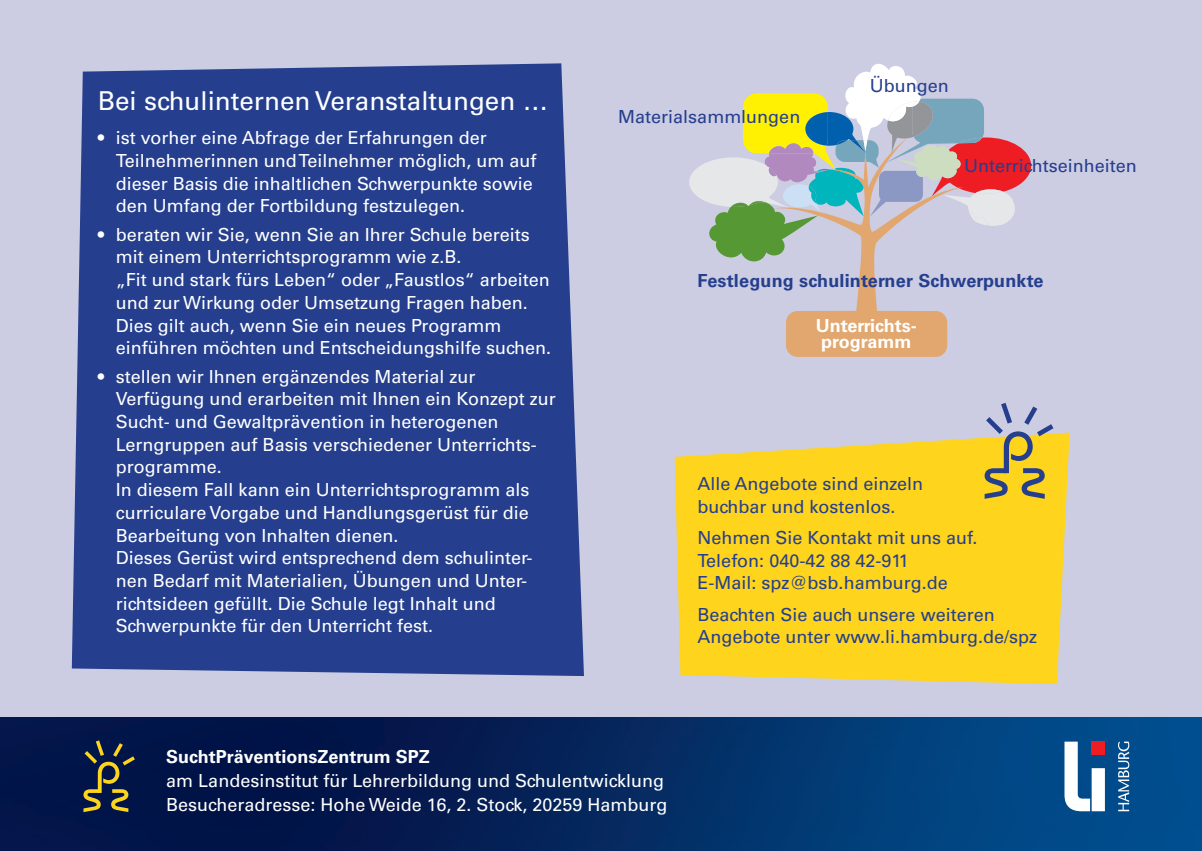
<style>
.page{position:relative;width:1202px;height:851px;background:#fff}
.page>*{position:absolute;margin:0;border:0;box-sizing:border-box;transform-origin:0 0}
.t1{font:26px "Univers LT";color:#fff}
.t2{font:18px/22.6px "Univers LT";color:#fff}
.t3{font:18px/22.6px "Univers LT";color:#253f8e}
.t4{font:700 18px/16px "Univers LT";color:#fff}
.t5{font:700 18px "Univers LT";letter-spacing:.01em;color:#253f8e}
</style>
<div class="page">
<div style="left:0;top:0;width:1202px;height:850px;background:#cccce2"></div>
<img style="left:0;top:717px;width:1202px;height:133px">
<svg style="left:83px;top:738px;width:54px;height:74px;background:#353c3f"></svg>
<svg style="left:675px;top:432px;width:395px;height:252px;background:#f9d32f"></svg>
<svg style="left:981px;top:402px;width:78px;height:97px"></svg>
<svg style="left:1118px;top:741px;width:11px;height:70px"></svg>
<svg style="left:1064px;top:741px;width:26px;height:70px;background:#90b0cc"></svg>
<div style="left:1092px;top:768px;width:13px;height:43px;background:#fff"></div>
<div style="left:1092px;top:741px;width:13px;height:14px;background:#ee1d23"></div>
<div style="left:72px;top:63px;width:512px;height:613px;background:#253f8e"></div>
<svg style="left:786px;top:261px;width:162px;height:96px;fill:#e2a76f"></svg>
<svg style="left:689px;top:64px;width:342px;height:197px"></svg>
<h1 class="t1" style="left:98px;top:86px;width:452px">Bei schulinternen Veranstaltungen …</h1>
<p class="t2" style="left:116px;top:127px;width:422px;text-indent:-18px">• ist vorher eine Abfrage der Erfahrungen der Teilnehmerinnen und Teilnehmer möglich, um auf dieser Basis die inhaltlichen Schwerpunkte sowie den Umfang der Fortbildung festzulegen.</p>
<p class="t2" style="left:116px;top:223px;width:437px;text-indent:-18px">• beraten wir Sie, wenn Sie an Ihrer Schule bereits mit einem Unterrichtsprogramm wie z.B.<br>„Fit und stark fürs Leben“ oder „Faustlos“ arbeiten und zur Wirkung oder Umsetzung Fragen haben.<br>Dies gilt auch, wenn Sie ein neues Programm einführen möchten und Entscheidungshilfe suchen.</p>
<p class="t2" style="left:116px;top:365px;width:441px;text-indent:-18px">• stellen wir Ihnen ergänzendes Material zur Verfügung und erarbeiten mit Ihnen ein Konzept zur Sucht- und Gewaltprävention in heterogenen Lerngruppen auf Basis verschiedener Unterrichts&shy;programme.<br>In diesem Fall kann ein Unterrichtsprogramm als curriculare Vorgabe und Handlungsgerüst für die Bearbeitung von Inhalten dienen.<br>Dieses Gerüst wird entsprechend dem schulinter&shy;nen Bedarf mit Materialien, Übungen und Unter&shy;richtsideen gefüllt. Die Schule legt Inhalt und Schwerpunkte für den Unterricht fest.</p>
<p class="t3" style="left:618px;top:105px;width:184px">Materialsammlungen</p>
<p class="t3" style="left:870px;top:74px;width:81px">Übungen</p>
<p class="t3" style="left:964px;top:154px;width:174px">Unterrichtseinheiten</p>
<p class="t5" style="left:698px;top:269px;width:347px">Festlegung schulinterner Schwerpunkte</p>
<p class="t4" style="left:816px;top:317px;width:102px">Unterrichts&shy;programm</p>
<p class="t3" style="left:697px;top:472px;width:227px">Alle Angebote sind einzeln buchbar und kostenlos.</p>
<p class="t3" style="left:697px;top:526px;width:282px">Nehmen Sie Kontakt mit uns auf.<br>Telefon: 040-42 88 42-911<br>E-Mail: spz@bsb.hamburg.de</p>
<p class="t3" style="left:697px;top:603px;width:341px">Beachten Sie auch unsere weiteren<br>Angebote unter www.li.hamburg.de/spz</p>
<p class="t4" style="left:166px;top:749px;width:265px">SuchtPräventionsZentrum SPZ</p>
<p class="t2" style="left:166px;top:769px;width:503px;line-height:24px">am Landesinstitut für Lehrerbildung und Schulentwicklung<br>Besucheradresse: Hohe Weide 16, 2. Stock, 20259 Hamburg</p>
</div>
